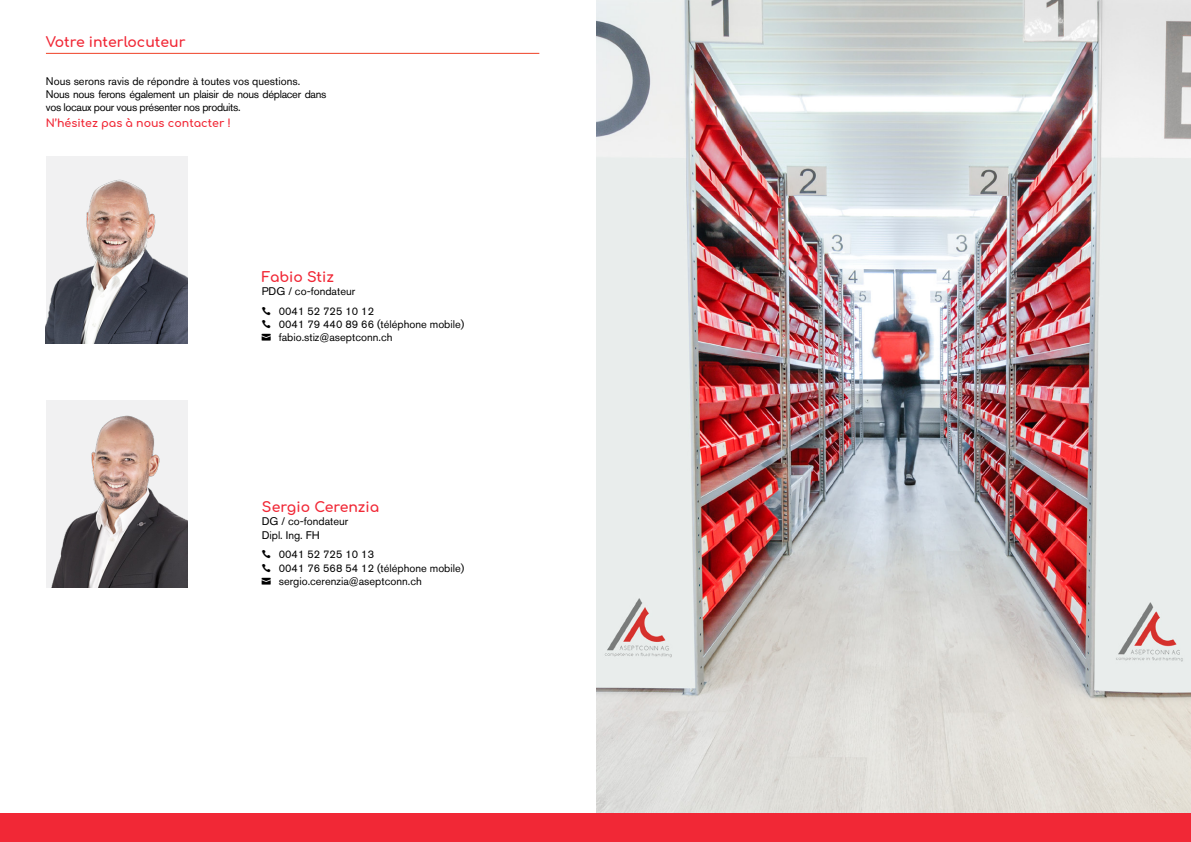
<style>
.page{position:relative;width:1191px;height:842px;background:#fff}
.page>*{position:absolute;margin:0;border:0;box-sizing:border-box;transform-origin:0 0}
.t1{font:700 14px "Comfortaa";color:#f12836}
.t2{font:11px/13.2px "Akzidenz Grotesk BQ";color:#000}
.t3{font:11px/13.2px "Akzidenz Grotesk BQ";letter-spacing:-.03em;color:#000}
.t4{font:700 11px "Comfortaa";color:#f12836}
</style>
<div class="page">
<img style="left:597px;top:0;width:594px;height:814px">
<div style="left:0;top:814px;width:1191px;height:28px;background:#f12836"></div>
<div style="left:46px;top:156px;width:142px;height:187px;background:#f1f1f2"></div>
<div style="left:46px;top:400px;width:142px;height:187px;background:#f1f1f2"></div>
<hr style="left:46px;top:53px;width:493px;height:1px;background:#ef4125">
<img style="left:46px;top:179px;width:142px;height:164px">
<img style="left:51px;top:415px;width:136px;height:172px">
<p class="t1" style="left:46px;top:29px;width:141px">Votre interlocuteur</p>
<p class="t3" style="left:46px;top:75px;width:282px">Nous serons ravis de répondre à toutes vos questions.<br>Nous nous ferons également un plaisir de nous déplacer dans vos locaux pour vous présenter nos produits.</p>
<p class="t4" style="left:46px;top:114px;width:186px">N’hésitez pas à nous contacter !</p>
<p class="t1" style="left:262px;top:264px;width:74px">Fabio Stiz</p>
<p class="t2" style="left:279px;top:281px;width:97px;line-height:19.8px;text-indent:-17px">PDG / co-fondateur<br>0041 52 725 10 12</p>
<p class="t2" style="left:279px;top:317px;width:187px">0041 79 440 89 66 (téléphone mobile) fabio.stiz@aseptconn.ch</p>
<p class="t1" style="left:262px;top:494px;width:119px">Sergio Cerenzia</p>
<p class="t2" style="left:262px;top:515px;width:88px">DG / co-fondateur<br>Dipl. Ing. FH</p>
<p class="t2" style="left:279px;top:548px;width:187px">0041 52 725 10 13<br>0041 76 568 54 12 (téléphone mobile) sergio.cerenzia@aseptconn.ch</p>
</div>
